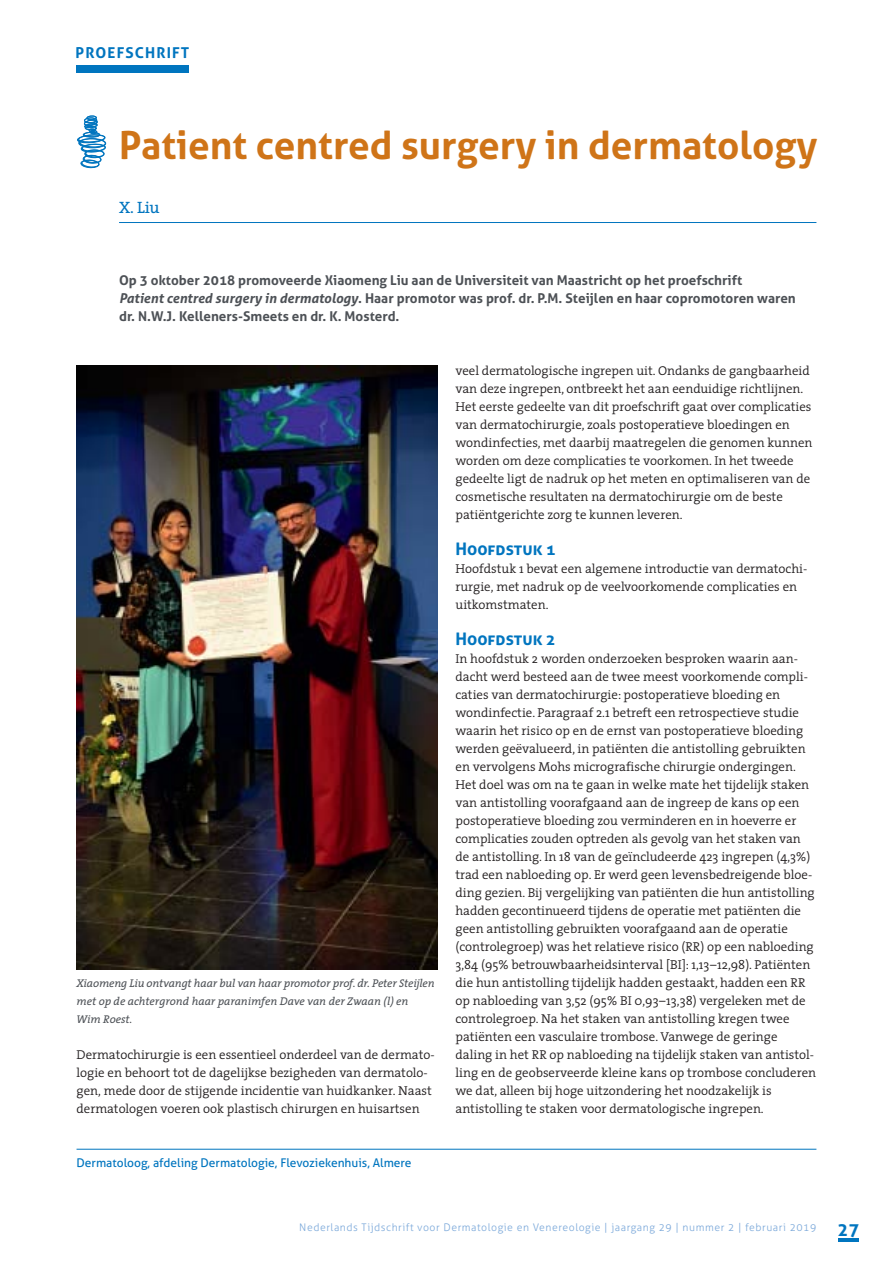
<style>
.page{position:relative;width:893px;height:1263px;background:#fff}
.page>*{position:absolute;margin:0;border:0;box-sizing:border-box;transform-origin:0 0}
.t1{font:700 38.7px "Aller";color:#cf7418}
.t2{font:700 17.25px "Aller";color:#0075bf}
.t3{font:16.5px "The Serif";color:#0075bf}
.t4{font:700 15px "Aller";letter-spacing:.075em;color:#0075bf}
.t5{font:700 13.5px/18px "Aller";color:#4d5156}
.t6{font:300 12.9px/18px "The Serif";color:#231f20}
.t7{font:12px "Aller";color:#0075bf}
.t8{font:italic 11.25px/18px "The Serif";letter-spacing:-.01em;color:#4d5156}
.t9{font:300 10.5px "Aller";letter-spacing:.05em;color:#7ca9da}
.s1{font-style:italic}
.s2{font-weight:700;font-size:18px;color:#0075bf}
</style>
<div class="page">
<hr style="left:838px;top:1238px;width:21px;height:3px;background:#0075bf">
<svg style="left:77px;top:116px;width:29px;height:52px"></svg>
<div style="left:87px;top:116px;width:10px;height:4px;border:1px solid #0075bf;border-radius:50%"></div>
<div style="left:85px;top:126px;width:12px;height:4px;border:1px solid #0075bf;border-radius:50%"></div>
<hr style="left:119px;top:222px;width:697px;height:1px;background:#0075bf">
<hr style="left:77px;top:1149px;width:739px;height:1px;background:#0075bf">
<div style="left:77px;top:65px;width:112px;height:8px;background:#0075bf"></div>
<img style="left:77px;top:366px;width:360px;height:603px">
<p class="t4" style="left:76px;top:47px;width:115px">PROEFSCHRIFT</p>
<h1 class="t1" style="left:119px;top:131px;width:700px">Patient centred surgery in dermatology</h1>
<p class="t3" style="left:119px;top:199px;width:42px">X. Liu</p>
<p class="t5" style="left:119px;top:273px;width:678px">Op 3 oktober 2018 promoveerde Xiaomeng Liu aan de Universiteit van Maastricht op het proefschrift<br><span class="s1">Patient centred surgery in dermatology</span>. Haar promotor was prof. dr. P.M. Steijlen en haar copromotoren waren dr. N.W.J. Kelleners-Smeets en dr. K. Mosterd.</p>
<p class="t8" style="left:77px;top:975px;width:360px">Xiaomeng Liu ontvangt haar bul van haar promotor prof. dr. Peter Steijlen met op de achtergrond haar paranimfen Dave van der Zwaan (l) en<br>Wim Roest.</p>
<p class="t6" style="left:77px;top:1047px;width:360px">Dermatochirurgie is een essentieel onderdeel van de dermato&shy;logie en behoort tot de dagelijkse bezigheden van dermatolo&shy;gen, mede door de stijgende incidentie van huidkanker. Naast dermatologen voeren ook plastisch chirurgen en huisartsen</p>
<p class="t7" style="left:77px;top:1158px;width:337px">Dermatoloog, afdeling Dermatologie, Flevoziekenhuis, Almere</p>
<p class="t6" style="left:455px;top:363px;width:358px">veel dermatologische ingrepen uit. Ondanks de gangbaarheid van deze ingrepen, ontbreekt het aan eenduidige richtlijnen.<br>Het eerste gedeelte van dit proefschrift gaat over complicaties van dermatochirurgie, zoals postoperatieve bloedingen en wondinfecties, met daarbij maatregelen die genomen kunnen worden om deze complicaties te voorkomen. In het tweede gedeelte ligt de nadruk op het meten en optimaliseren van de cosmetische resultaten na dermatochirurgie om de beste patiëntgerichte zorg te kunnen leveren.</p>
<h2 class="t2" style="left:455px;top:542px;width:101px">Hoofdstuk 1</h2>
<p class="t6" style="left:455px;top:561px;width:353px">Hoofdstuk 1 bevat een algemene introductie van dermatochi&shy;rurgie, met nadruk op de veelvoorkomende complicaties en uitkomstmaten.</p>
<h2 class="t2" style="left:455px;top:632px;width:101px">Hoofdstuk 2</h2>
<p class="t6" style="left:455px;top:651px;width:362px">In hoofdstuk 2 worden onderzoeken besproken waarin aan&shy;dacht werd besteed aan de twee meest voorkomende compli&shy;caties van dermatochirurgie: postoperatieve bloeding en wondinfectie. Paragraaf 2.1 betreft een retrospectieve studie waarin het risico op en de ernst van postoperatieve bloeding werden geëvalueerd, in patiënten die antistolling gebruikten en vervolgens Mohs micrografische chirurgie ondergingen.<br>Het doel was om na te gaan in welke mate het tijdelijk staken van antistolling voorafgaand aan de ingreep de kans op een postoperatieve bloeding zou verminderen en in hoeverre er complicaties zouden optreden als gevolg van het staken van de antistolling. In 18 van de geïncludeerde 423 ingrepen (4,3%) trad een nabloeding op. Er werd geen levensbedreigende bloe&shy;ding gezien. Bij vergelijking van patiënten die hun antistolling hadden gecontinueerd tijdens de operatie met patiënten die geen antistolling gebruikten voorafgaand aan de operatie (controlegroep) was het relatieve risico (RR) op een nabloeding 3,84 (95% betrouwbaarheidsinterval [BI]: 1,13–12,98). Patiënten die hun antistolling tijdelijk hadden gestaakt, hadden een RR op nabloeding van 3,52 (95% BI 0,93–13,38) vergeleken met de controlegroep. Na het staken van antistolling kregen twee patiënten een vasculaire trombose. Vanwege de geringe daling in het RR op nabloeding na tijdelijk staken van antistol&shy;ling en de geobserveerde kleine kans op trombose concluderen we dat, alleen bij hoge uitzondering het noodzakelijk is antistolling te staken voor dermatologische ingrepen.</p>
<p class="t9" style="left:299px;top:1223px;width:561px">Nederlands Tijdschrift voor Dermatologie en Venereologie | jaargang 29 | nummer 2 | februari 2019 <span class="s2">27</span></p>
</div>
